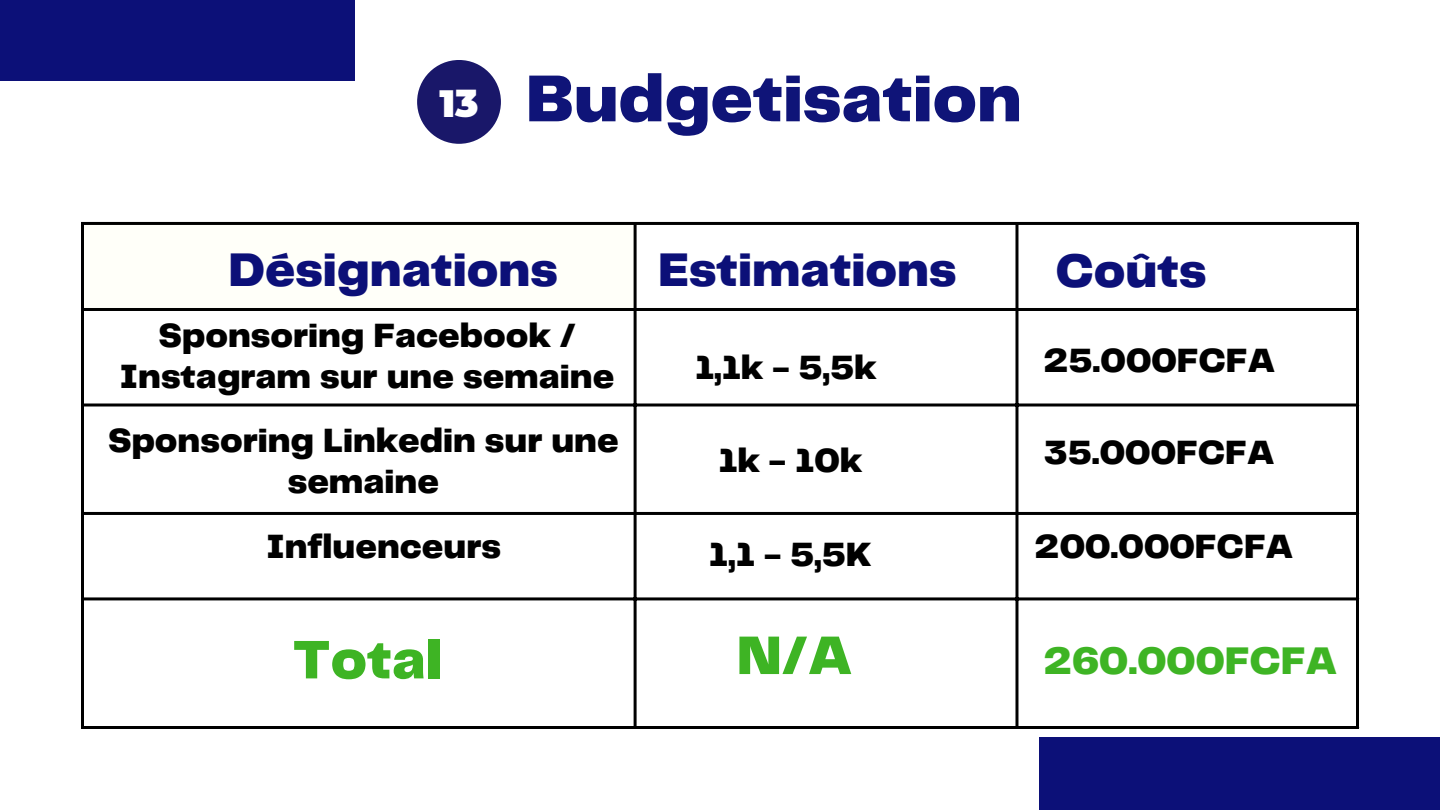
<style>
.page{position:relative;width:1440px;height:810px;background:#fff}
.page>*{position:absolute;margin:0;border:0;box-sizing:border-box;transform-origin:0 0}
.t1{font:900 68.7px "Telegraf";color:#0f1478}
.t2{font:900 56.3px "Telegraf";color:#3eb424}
.t3{font:900 49px "Telegraf";color:#0c1078}
.t4{font:900 40px "Telegraf";color:#3eb424}
.t5{font:900 35px/41.2px "Telegraf";color:#000;text-align:center}
.s1{font-family:"Montserrat";font-size:38px;color:#fff}
</style>
<div class="page">
<div style="left:82px;top:223px;width:553px;height:87px;background:#fffff9"></div>
<hr style="left:81px;top:225px;width:3px;height:501px;background:#000">
<hr style="left:634px;top:225px;width:3px;height:501px;background:#000">
<hr style="left:1015px;top:225px;width:3px;height:501px;background:#000">
<hr style="left:1356px;top:225px;width:3px;height:501px;background:#000">
<hr style="left:81px;top:222px;width:1278px;height:3px;background:#000">
<hr style="left:81px;top:308px;width:1278px;height:3px;background:#000">
<hr style="left:81px;top:404px;width:1278px;height:3px;background:#000">
<hr style="left:81px;top:512px;width:1278px;height:3px;background:#000">
<hr style="left:81px;top:597px;width:1278px;height:3px;background:#000">
<hr style="left:81px;top:726px;width:1278px;height:3px;background:#000">
<div style="left:0;top:0;width:355px;height:81px;background:#0c1078"></div>
<div style="left:1039px;top:737px;width:401px;height:73px;background:#0c1078"></div>
<div style="left:417px;top:60px;width:84px;height:84px;background:#191769;border-radius:50%"></div>
<h1 class="t1" style="left:439px;top:69px;width:584px"><span class="s1">13</span> Budgetisation</h1>
<h3 class="t3" style="left:228px;top:249px;width:331px">Désignations</h3>
<h3 class="t3" style="left:658px;top:249px;width:300px">Estimations</h3>
<p class="t5" style="left:120px;top:317px;width:496px">Sponsoring Facebook /<br>Instagram sur une semaine</p>
<p class="t5" style="left:108px;top:422px;width:512px">Sponsoring Linkedin sur une semaine</p>
<p class="t5" style="left:695px;top:349px;width:183px">1,1k - 5,5k</p>
<p class="t5" style="left:718px;top:441px;width:145px">1k - 10k</p>
<p class="t5" style="left:267px;top:528px;width:236px">Influenceurs</p>
<p class="t5" style="left:709px;top:536px;width:164px">1,1 - 5,5K</p>
<h2 class="t2" style="left:293px;top:636px;width:151px">Total</h2>
<h2 class="t2" style="left:737px;top:631px;width:118px">N/A</h2>
<h3 class="t3" style="left:1055px;top:249px;width:153px">Coûts</h3>
<p class="t5" style="left:1043px;top:341px;width:234px">25.000FCFA</p>
<p class="t5" style="left:1044px;top:434px;width:232px">35.000FCFA</p>
<p class="t5" style="left:1034px;top:528px;width:261px">200.000FCFA</p>
<p class="t4" style="left:1043px;top:643px;width:296px">260.000FCFA</p>
</div>
